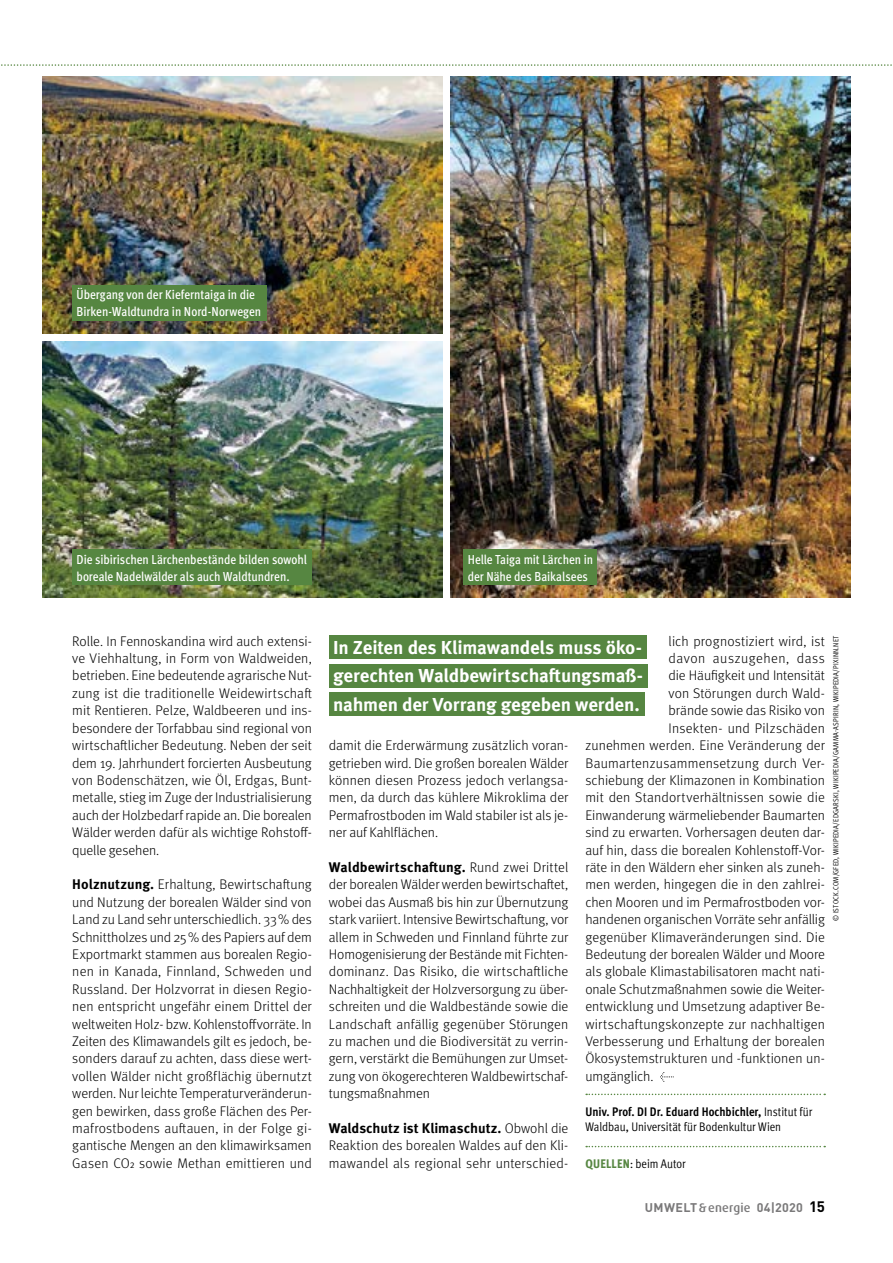
<style>
.page{position:relative;width:893px;height:1263px;background:#fff}
.page>*{position:absolute;margin:0;border:0;box-sizing:border-box;transform-origin:0 0}
.t1{font:700 18.75px/28.5px "Meta Pro";letter-spacing:-.01em;color:#fff;text-align:justify}
.B2{font:300 13.95px/17.4px "Meta Pro";color:#000;text-align:justify}
.B2-2{font:300 13.95px "Meta Pro";letter-spacing:.035em;color:#000}
.B{font:500 condensed 13.05px/17.2px "Meta Pro";color:#fff}
.I{font:12.45px/15px "Meta Pro Cond Norm";color:#000}
.t2{font:700 12.45px "DIN Pro";letter-spacing:.025em;color:#7a797a}
.t3{font:7.5px "Meta Pro Cond Norm";letter-spacing:.035em;color:#000}
.s1{font-weight:700}
.s2{font-family:"Meta Pro";font-weight:700;font-stretch:condensed}
.s3{font-family:"Meta Pro";font-weight:800;font-stretch:condensed;color:#568641}
.s4{font-family:"Dax Pro";font-weight:500}
.s5{font-size:15px;color:#000}
</style>
<div class="page">
<svg style="left:1px;top:64px;width:891px;height:2px"></svg>
<img style="left:43px;top:77px;width:399px;height:256px">
<img style="left:43px;top:342px;width:399px;height:256px">
<img style="left:451px;top:77px;width:399px;height:521px">
<svg style="left:586px;top:1093px;width:239px;height:2px"></svg>
<svg style="left:586px;top:1146px;width:239px;height:1px"></svg>
<svg style="left:660px;top:1072px;width:14px;height:10px"></svg>
<div style="left:329px;top:636px;width:317px;height:23px;background:#568641"></div>
<div style="left:329px;top:664px;width:318px;height:23px;background:#568641"></div>
<div style="left:329px;top:693px;width:315px;height:23px;background:#568641"></div>
<div style="left:72px;top:285px;width:195px;height:35px;background:#568641"></div>
<div style="left:72px;top:549px;width:240px;height:36px;background:#568641"></div>
<div style="left:463px;top:549px;width:134px;height:36px;background:#568641"></div>
<p class="B" style="left:77px;top:285px;width:186px">Übergang von der Kieferntaiga in die<br>Birken-Waldtundra in Nord-Norwegen</p>
<p class="B" style="left:77px;top:549px;width:232px">Die sibirischen Lärchenbestände bilden sowohl</p>
<p class="B" style="left:77px;top:567px;width:215px">boreale Nadelwälder als auch Waldtundren.</p>
<p class="B" style="left:468px;top:549px;width:127px">Helle Taiga mit Lärchen in der Nähe des Baikalsees</p>
<p class="B2" style="left:72px;top:631px;width:241px">Rolle. In Fennoskandina wird auch extensi&shy;ve Viehhaltung, in Form von Waldweiden, betrieben. Eine bedeutende agrarische Nut&shy;zung ist die traditionelle Weidewirtschaft mit Rentieren. Pelze, Waldbeeren und ins&shy;besondere der Torfabbau sind regional von wirtschaftlicher Bedeutung. Neben der seit dem 19. Jahrhundert forcierten Ausbeutung von Bodenschätzen, wie Öl, Erdgas, Bunt&shy;metalle, stieg im Zuge der Industrialisierung auch der Holzbedarf rapide an. Die borealen Wälder werden dafür als wichtige Rohstoff&shy;quelle gesehen.</p>
<p class="B2" style="left:72px;top:875px;width:241px"><span class="s1">Holznutzung.</span> Erhaltung, Bewirtschaftung und Nutzung der borealen Wälder sind von Land zu Land sehr unterschiedlich. 33% des Schnittholzes und 25% des Papiers auf dem Exportmarkt stammen aus borealen Regio&shy;nen in Kanada, Finnland, Schweden und Russland. Der Holzvorrat in diesen Regio&shy;nen entspricht ungefähr einem Drittel der weltweiten Holz- bzw. Kohlenstoffvorräte. In Zeiten des Klimawandels gilt es jedoch, be&shy;sonders darauf zu achten, dass diese wert&shy;vollen Wälder nicht großflächig übernutzt werden. Nur leichte Temperaturveränderun&shy;gen bewirken, dass große Flächen des Per&shy;mafrostbodens auftauen, in der Folge gi&shy;gantische Mengen an den klimawirksamen Gasen CO2 sowie Methan emittieren und</p>
<p class="t3" style="left:830px;top:921px;width:287px;rotate:-90deg">© ISTOCK.COM/GFED, WIKIPEDIA/EDGARSKI, WIKIPEDIA/GAMMA-ASPIRIN, WIKIPEDIA/PIXINN.NET</p>
<p class="B2" style="left:669px;top:631px;width:158px">lich prognostiziert wird, ist</p>
<p class="B2-2" style="left:669px;top:648px;width:158px">davon auszugehen, dass</p>
<p class="B2" style="left:669px;top:666px;width:158px">die Häufigkeit und Intensität</p>
<p class="B2" style="left:669px;top:684px;width:158px">von Störungen durch Wald-</p>
<p class="B2" style="left:669px;top:701px;width:158px">brände sowie das Risiko von</p>
<p class="B2" style="left:669px;top:718px;width:158px">Insekten- und Pilzschäden</p>
<p class="B2" style="left:585px;top:736px;width:241px">zunehmen werden. Eine Veränderung der</p>
<p class="B2" style="left:585px;top:753px;width:241px">Baumartenzusammensetzung durch Ver-</p>
<p class="B2" style="left:585px;top:771px;width:241px">schiebung der Klimazonen in Kombination</p>
<p class="B2" style="left:585px;top:788px;width:241px">mit den Standortverhältnissen sowie die</p>
<p class="B2" style="left:585px;top:805px;width:241px">Einwanderung wärmeliebender Baumarten</p>
<p class="B2" style="left:585px;top:823px;width:241px">sind zu erwarten. Vorhersagen deuten dar-</p>
<p class="B2" style="left:585px;top:840px;width:241px">auf hin, dass die borealen Kohlenstoff-Vor-</p>
<p class="B2" style="left:585px;top:858px;width:241px">räte in den Wäldern eher sinken als zuneh-</p>
<p class="B2" style="left:585px;top:875px;width:241px">men werden, hingegen die in den zahlrei-</p>
<p class="B2" style="left:585px;top:892px;width:241px">chen Mooren und im Permafrostboden vor-</p>
<p class="B2" style="left:585px;top:910px;width:241px">handenen organischen Vorräte sehr anfällig</p>
<p class="B2" style="left:585px;top:927px;width:241px">gegenüber Klimaveränderungen sind. Die</p>
<p class="B2" style="left:585px;top:945px;width:241px">Bedeutung der borealen Wälder und Moore</p>
<p class="B2" style="left:585px;top:962px;width:241px">als globale Klimastabilisatoren macht nati-</p>
<p class="B2" style="left:585px;top:979px;width:241px">onale Schutzmaßnahmen sowie die Weiter-</p>
<p class="B2" style="left:585px;top:997px;width:241px">entwicklung und Umsetzung adaptiver Be-</p>
<p class="B2" style="left:585px;top:1014px;width:241px">wirtschaftungskonzepte zur nachhaltigen</p>
<p class="B2" style="left:585px;top:1032px;width:241px">Verbesserung und Erhaltung der borealen</p>
<p class="B2" style="left:585px;top:1049px;width:241px">Ökosystemstrukturen und -funktionen un-</p>
<p class="B2" style="left:585px;top:1066px;width:70px">umgänglich.</p>
<p class="I" style="left:585px;top:1103px;width:229px"><span class="s2">Univ. Prof. DI Dr. Eduard Hochbichler,</span> Institut für<br>Waldbau, Universität für Bodenkultur Wien</p>
<p class="I" style="left:585px;top:1155px;width:102px"><span class="s3">QUELLEN</span>: beim Autor</p>
<h1 class="t1" style="left:333px;top:632px;width:311px">In Zeiten des Klimawandels muss öko&shy;gerechten Waldbewirtschaftungsmaß&shy;nahmen der Vorrang gegeben werden.</h1>
<p class="B2" style="left:329px;top:736px;width:241px">damit die Erderwärmung zusätzlich voran&shy;getrieben wird. Die großen borealen Wälder können diesen Prozess jedoch verlangsa&shy;men, da durch das kühlere Mikroklima der Permafrostboden im Wald stabiler ist als je&shy;ner auf Kahlflächen.</p>
<p class="B2" style="left:329px;top:858px;width:241px"><span class="s1">Waldbewirtschaftung.</span> Rund zwei Drittel der borealen Wälder werden bewirtschaftet, wobei das Ausmaß bis hin zur Übernutzung stark variiert. Intensive Bewirtschaftung, vor allem in Schweden und Finnland führte zur Homogenisierung der Bestände mit Fichten&shy;dominanz. Das Risiko, die wirtschaftliche Nachhaltigkeit der Holzversorgung zu über&shy;schreiten und die Waldbestände sowie die Landschaft anfällig gegenüber Störungen zu machen und die Biodiversität zu verrin&shy;gern, verstärkt die Bemühungen zur Umset&shy;zung von ökogerechteren Waldbewirtschaf&shy;tungsmaßnahmen</p>
<p class="B2" style="left:329px;top:1119px;width:241px"><span class="s1">Waldschutz ist Klimaschutz.</span> Obwohl die Reaktion des borealen Waldes auf den Kli&shy;mawandel als regional sehr unterschied-</p>
<p class="t2" style="left:645px;top:1196px;width:182px">UMWELT<span class="s4">&amp;energie</span> 04|2020 <span class="s5">15</span></p>
</div>
